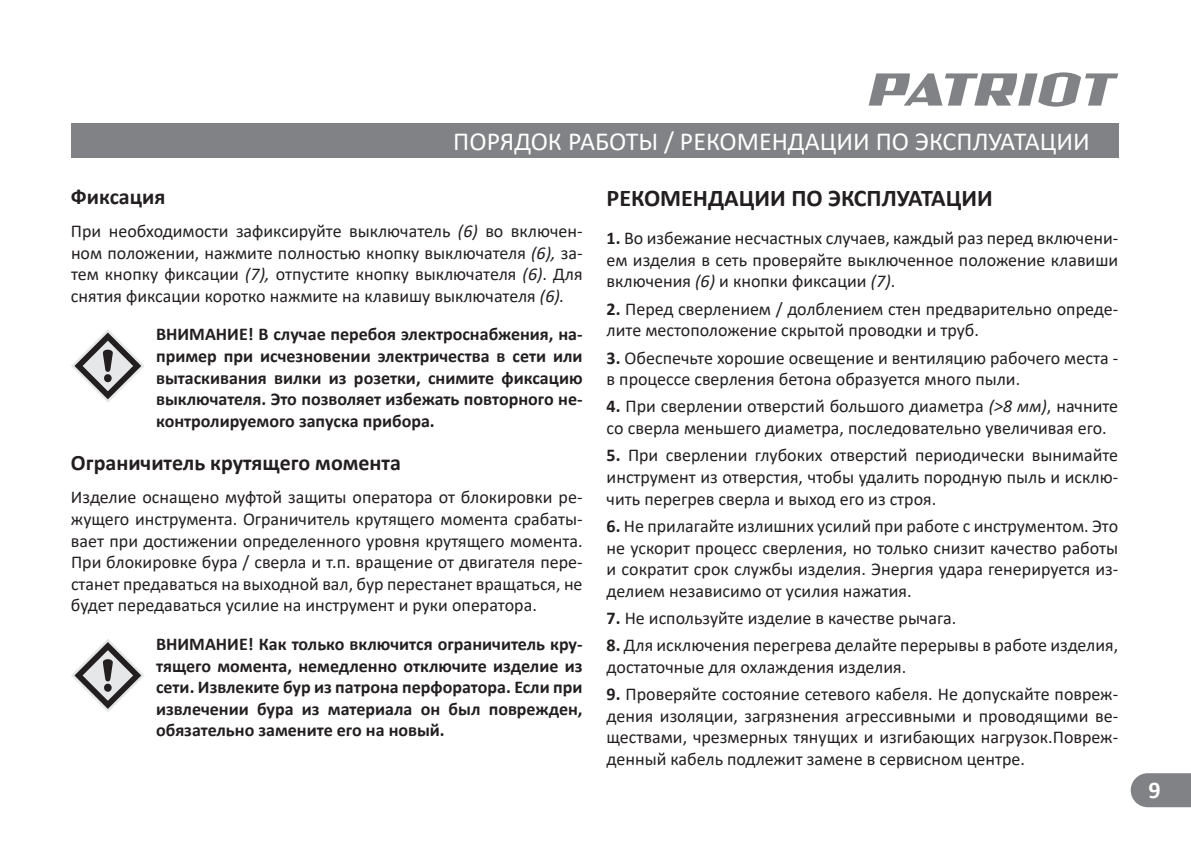
<style>
.page{position:relative;width:1191px;height:841px;background:#fff}
.page>*{position:absolute;margin:0;border:0;box-sizing:border-box;transform-origin:0 0}
.t1{font:26px "Calibri";color:#fff}
.t2{font:700 24px "Calibri";color:#231f20}
.t3{font:700 24px "Calibri";color:#fff}
.t4{font:700 22px "Calibri";color:#231f20}
.t5{font:18px/21.6px "Calibri";color:#231f20;text-align:justify}
.t6{font:700 18px/21.6px "Calibri";color:#231f20;text-align:justify}
.s1{font-style:italic}
.s2{font-weight:700}
</style>
<div class="page">
<svg style="left:868px;top:72px;width:250px;height:35px"></svg>
<div style="left:71px;top:123px;width:1047px;height:34px;background:#808285"></div>
<svg style="left:1130px;top:773px;width:60px;height:34px;background:#898b8e"></svg>
<svg style="left:71px;top:329px;width:73px;height:74px"></svg>
<svg style="left:71px;top:639px;width:74px;height:73px"></svg>
<h1 class="t1" style="left:453px;top:123px;width:638px">ПОРЯДОК РАБОТЫ / РЕКОМЕНДАЦИИ ПО ЭКСПЛУАТАЦИИ</h1>
<p class="t4" style="left:71px;top:181px;width:96px">Фиксация</p>
<p class="t5" style="left:71px;top:220px;width:513px">При необходимости зафиксируйте выключатель <span class="s1">(6)</span> во включен&shy;ном положении, нажмите полностью кнопку выключателя <span class="s1">(6),</span> за&shy;тем кнопку фиксации <span class="s1">(7),</span> отпустите кнопку выключателя <span class="s1">(6)</span>. Для снятия фиксации коротко нажмите на клавишу выключателя <span class="s1">(6).</span></p>
<p class="t6" style="left:156px;top:323px;width:428px">ВНИМАНИЕ! В случае перебоя электроснабжения, на&shy;пример при исчезновении электричества в сети или вытаскивания вилки из розетки, снимите фиксацию выключателя. Это позволяет избежать повторного не&shy;контролируемого запуска прибора.</p>
<p class="t4" style="left:71px;top:447px;width:331px">Ограничитель крутящего момента</p>
<p class="t5" style="left:71px;top:486px;width:513px">Изделие оснащено муфтой защиты оператора от блокировки ре&shy;жущего инструмента. Ограничитель крутящего момента срабаты&shy;вает при достижении определенного уровня крутящего момента.<br>При блокировке бура / сверла и т.п. вращение от двигателя пере&shy;станет предаваться на выходной вал, бур перестанет вращаться, не будет передаваться усилие на инструмент и руки оператора.</p>
<p class="t6" style="left:156px;top:633px;width:428px">ВНИМАНИЕ! Как только включится ограничитель кру&shy;тящего момента, немедленно отключите изделие из сети. Извлеките бур из патрона перфоратора. Если при извлечении бура из материала он был поврежден, обязательно замените его на новый.</p>
<h2 class="t2" style="left:606px;top:181px;width:388px">РЕКОМЕНДАЦИИ ПО ЭКСПЛУАТАЦИИ</h2>
<p class="t5" style="left:606px;top:227px;width:513px"><span class="s2">1.</span> Во избежание несчастных случаев, каждый раз перед включени&shy;ем изделия в сеть проверяйте выключенное положение клавиши включения <span class="s1">(6)</span> и кнопки фиксации <span class="s1">(7)</span>.</p>
<p class="t5" style="left:606px;top:297px;width:513px"><span class="s2">2.</span> Перед сверлением / долблением стен предварительно опреде&shy;лите местоположение скрытой проводки и труб.</p>
<p class="t5" style="left:606px;top:346px;width:513px"><span class="s2">3.</span> Обеспечьте хорошие освещение и вентиляцию рабочего места - в процессе сверления бетона образуется много пыли.</p>
<p class="t5" style="left:606px;top:395px;width:513px"><span class="s2">4.</span> При сверлении отверстий большого диаметра <span class="s1">(&gt;8 мм)</span>, начните со сверла меньшего диаметра, последовательно увеличивая его.</p>
<p class="t5" style="left:606px;top:444px;width:513px"><span class="s2">5.</span> При сверлении глубоких отверстий периодически вынимайте инструмент из отверстия, чтобы удалить породную пыль и исклю&shy;чить перегрев сверла и выход его из строя.</p>
<p class="t5" style="left:606px;top:514px;width:513px"><span class="s2">6.</span> Не прилагайте излишних усилий при работе с инструментом. Это не ускорит процесс сверления, но только снизит качество работы и сократит срок службы изделия. Энергия удара генерируется из&shy;делием независимо от усилия нажатия.</p>
<p class="t5" style="left:606px;top:606px;width:351px"><span class="s2">7.</span> Не используйте изделие в качестве рычага.</p>
<p class="t5" style="left:606px;top:634px;width:513px"><span class="s2">8.</span> Для исключения перегрева делайте перерывы в работе изделия, достаточные для охлаждения изделия.</p>
<p class="t5" style="left:606px;top:683px;width:513px"><span class="s2">9.</span> Проверяйте состояние сетевого кабеля. Не допускайте повреж&shy;дения изоляции, загрязнения агрессивными и проводящими ве&shy;ществами, чрезмерных тянущих и изгибающих нагрузок.Повреж&shy;денный кабель подлежит замене в сервисном центре.</p>
<h2 class="t3" style="left:1148px;top:773px;width:14px">9</h2>
</div>
